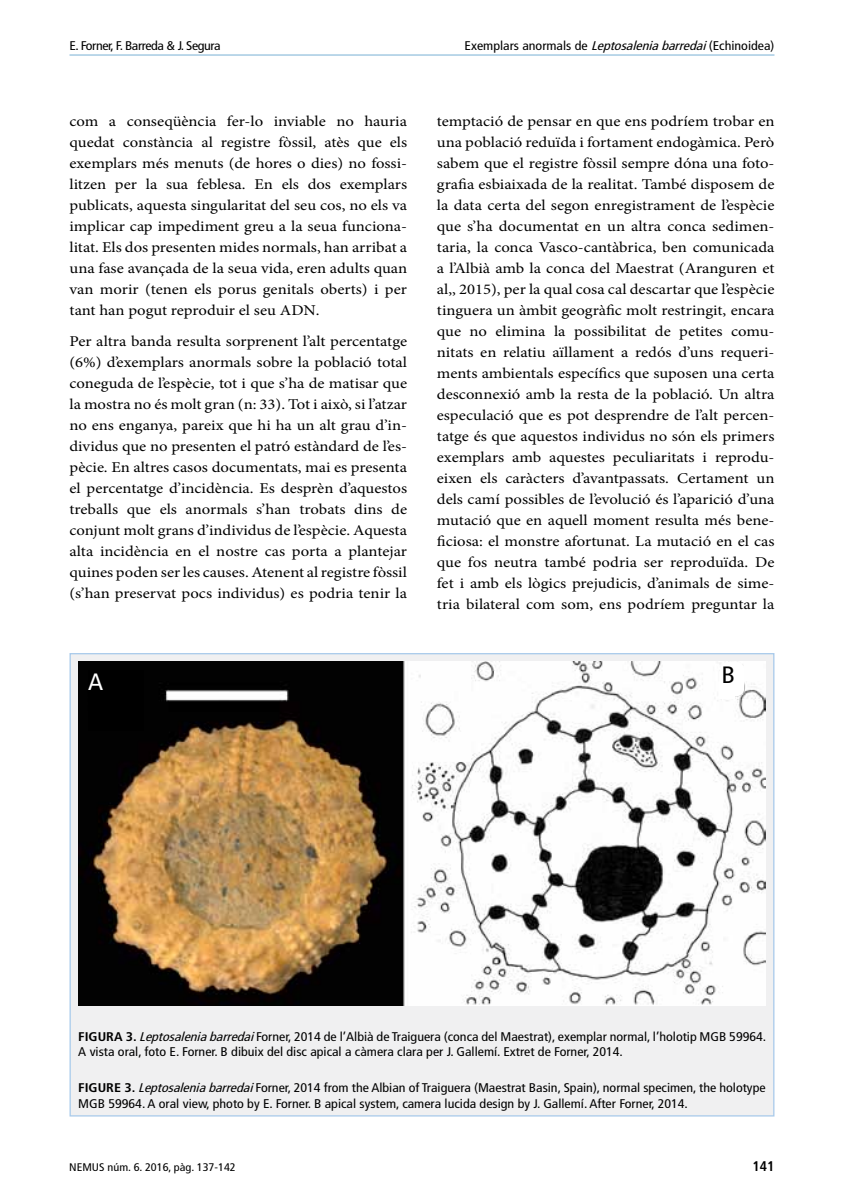
<style>
.page{position:relative;width:844px;height:1191px;background:#fff}
.page>*{position:absolute;margin:0;border:0;box-sizing:border-box;transform-origin:0 0}
.t1{font:condensed 23.62px "Frutiger LT Std";color:#fff;scale:1.11 1}
.t2{font:condensed 23.62px "Frutiger LT Std";color:#000;scale:1.11 1}
.t3{font:15.05px/21px "Minion Pro";color:#000;text-align:justify;scale:1.11 1}
.t4{font:700 condensed 14px "Frutiger LT Std";color:#000}
.t5{font:condensed 12.6px/15.8px "Frutiger LT Std";color:#000;scale:1.11 1}
.t6{font:condensed 12.6px "Frutiger LT Std";letter-spacing:-.03em;color:#000;scale:1.11 1}
.t7{font:condensed 11.03px "Frutiger LT Std";color:#000;scale:1.11 1}
.s1{font-style:italic}
.s2{font-weight:700}
</style>
<div class="page">
<hr style="left:69px;top:55px;width:705px;height:1px;background:#79b0d5">
<div style="left:69px;top:653px;width:706px;height:464px;background:#f0f0f1"></div>
<img style="left:78px;top:662px;width:687px;height:343px">
<div style="left:88px;top:670px;width:56px;height:60px;background:#000"></div>
<div style="left:719px;top:662px;width:25px;height:34px;background:#fff;border-radius:9px"></div>
<div style="left:719px;top:687px;width:15px;height:11px;background:#fff"></div>
<p class="t6" style="left:69px;top:38px;width:138px">E. Forner, F. Barreda &amp; J. Segura</p>
<p class="t5" style="left:464px;top:38px;width:280px">Exemplars anormals de <span class="s1">Leptosaleniabarredai</span>(Echinoidea)</p>
<p class="t3" style="left:69px;top:111px;width:305px">com a conseqüència fer-lo inviable no hauria quedat constància al registre fòssil, atès que els exemplars més menuts (de hores o dies) no fossi&shy;litzen per la sua feblesa. En els dos exemplars publicats, aquesta singularitat del seu cos, no els va implicar cap impediment greu a la seua funciona&shy;litat. Els dos presenten mides normals, han arribat a una fase avançada de la seua vida, eren adults quan van morir (tenen els porus genitals oberts) i per tant han pogut reproduir el seu ADN.</p>
<p class="t3" style="left:69px;top:331px;width:305px">Per altra banda resulta sorprenent l’alt percentatge (6%) d’exemplars anormals sobre la població total coneguda de l’espècie, tot i que s’ha de matisar que la mostra no és molt gran (n: 33). Tot i això, si l’atzar no ens enganya, pareix que hi ha un alt grau d’in&shy;dividus que no presenten el patró estàndard de l’es&shy;pècie. En altres casos documentats, mai es presenta el percentatge d’incidència. Es desprèn d’aquestos treballs que els anormals s’han trobats dins de conjunt molt grans d’individus de l’espècie. Aquesta alta incidència en el nostre cas porta a plantejar quines poden ser les causes. Atenent al registre fòssil (s’han preservat pocs individus) es podria tenir la</p>
<p class="t3" style="left:437px;top:111px;width:305px">temptació de pensar en que ens podríem trobar en una població reduïda i fortament endogàmica. Però sabem que el registre fòssil sempre dóna una foto&shy;grafia esbiaixada de la realitat. També disposem de la data certa del segon enregistrament de l’espècie que s’ha documentat en un altra conca sedimen&shy;taria, la conca Vasco-cantàbrica, ben comunicada a l’Albià amb la conca del Maestrat (Aranguren et al,, 2015), per la qual cosa cal descartar que l’espècie tinguera un àmbit geogràfic molt restringit, encara que no elimina la possibilitat de petites comu&shy;nitats en relatiu aïllament a redós d’uns requeri&shy;ments ambientals específics que suposen una certa desconnexió amb la resta de la població. Un altra especulació que es pot desprendre de l’alt percen&shy;tatge és que aquestos individus no són els primers exemplars amb aquestes peculiaritats i reprodu&shy;eixen els caràcters d’avantpassats. Certament un dels camí possibles de l’evolució és l’aparició d’una mutació que en aquell moment resulta més bene&shy;ficiosa: el monstre afortunat. La mutació en el cas que fos neutra també podria ser reproduïda. De fet i amb els lògics prejudicis, d’animals de sime&shy;tria bilateral com som, ens podríem preguntar la</p>
<h1 class="t1" style="left:88px;top:667px;width:15px">A</h1>
<h1 class="t2" style="left:721px;top:661px;width:14px">B</h1>
<p class="t5" style="left:78px;top:1028px;width:621px"><span class="s2">FIGURA 3.</span> <span class="s1">Leptosaleniabarredai</span>Forner, 2014 de l’Albià de Traiguera (conca del Maestrat), exemplar normal, l’holotip MGB 59964.<br>A vista oral, foto E. Forner. B dibuix del disc apical a càmera clara per J. Gallemí. Extret de Forner, 2014.</p>
<p class="t5" style="left:78px;top:1079px;width:620px"><span class="s2">FIGURE 3.</span> <span class="s1">Leptosaleniabarredai</span>Forner, 2014 from the Albian of Traiguera (Maestrat Basin, Spain), normal specimen, the holotype<br>MGB 59964. A oral view, photo by E. Forner. B apical system, camera lucida design by J. Gallemí. After Forner, 2014.</p>
<p class="t7" style="left:69px;top:1160px;width:151px">NEMUS núm. 6. 2016, pàg. 137-142</p>
<p class="t4" style="left:752px;top:1157px;width:23px">141</p>
</div>
